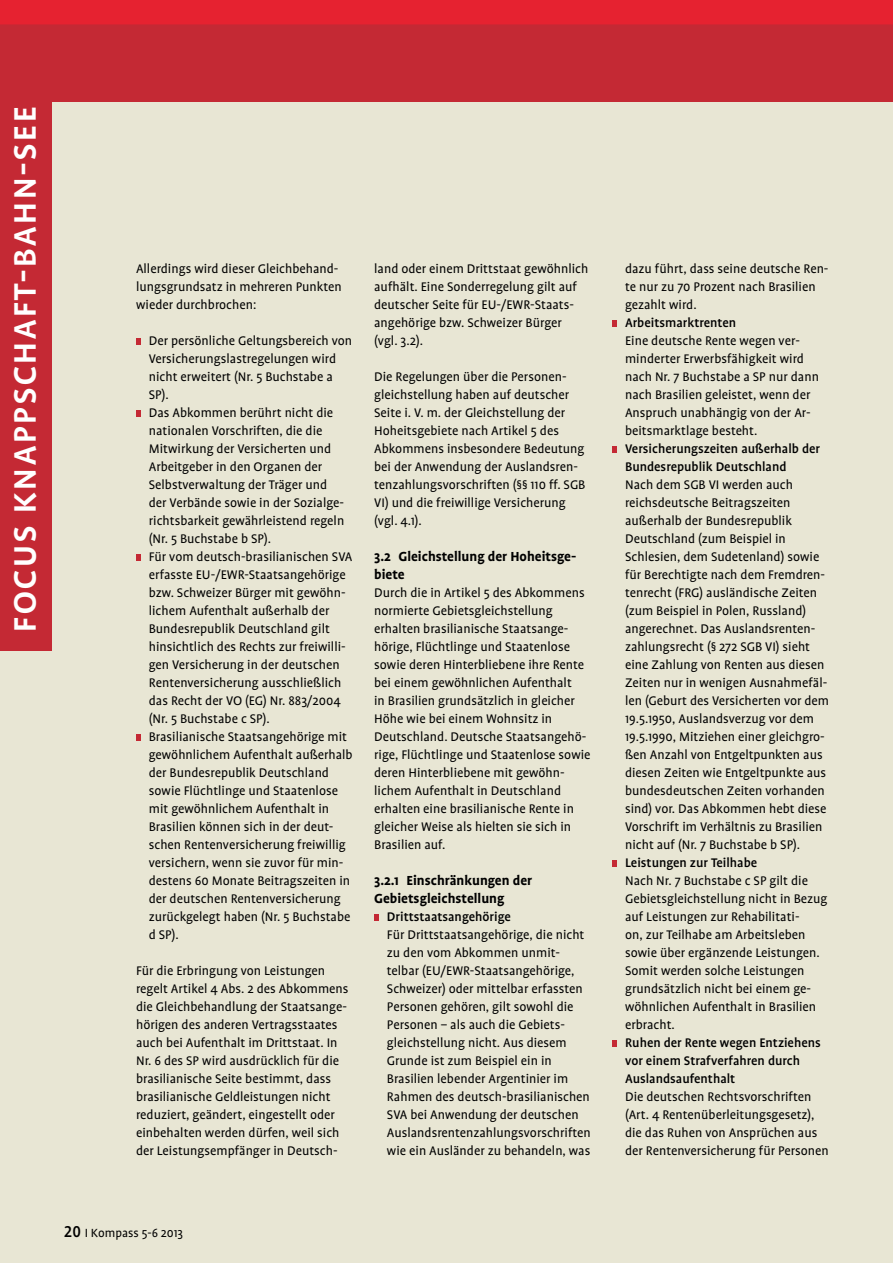
<style>
.page{position:relative;width:893px;height:1263px;background:#e8e6d4}
.page>*{position:absolute;margin:0;border:0;box-sizing:border-box;transform-origin:0 0}
.t1{font:500 42px "Profile SC";letter-spacing:.025em;color:#fff}
.t2{font:700 15px/18px "Profile";color:#000}
.t3{font:14.25px/18px "Profile";color:#000}
.t4{font:500 14.25px/18px "Profile";color:#000}
.t5{font:13.5px "Profile";color:#000}
.s1{font-family:"Profile NO";font-weight:500;font-size:18px}
</style>
<div class="page">
<div style="left:0;top:0;width:893px;height:102px;background:#c42934"></div>
<div style="left:0;top:0;width:893px;height:24px;background:#e62230"></div>
<svg style="left:136px;top:338px;width:4px;height:7px"></svg>
<svg style="left:136px;top:410px;width:4px;height:7px"></svg>
<svg style="left:136px;top:554px;width:4px;height:7px"></svg>
<svg style="left:136px;top:734px;width:4px;height:7px"></svg>
<svg style="left:374px;top:914px;width:4px;height:7px"></svg>
<svg style="left:612px;top:320px;width:5px;height:7px"></svg>
<svg style="left:612px;top:446px;width:5px;height:7px"></svg>
<svg style="left:612px;top:860px;width:5px;height:7px"></svg>
<svg style="left:612px;top:1040px;width:5px;height:7px"></svg>
<div style="left:0;top:89px;width:51px;height:562px;background:#c42934"></div>
<h1 class="t1" style="left:1px;top:633px;width:528px;rotate:-90deg">focus knappschaft-bahn-see</h1>
<p class="t3" style="left:136px;top:260px;width:207px">Allerdings wird dieser Gleichbehand&shy;lungsgrundsatz in mehreren Punkten wieder durchbrochen:</p>
<p class="t3" style="left:149px;top:332px;width:205px">Der persönliche Geltungsbereich von<br>Versicherungslastregelungen wird nicht erweitert (Nr. 5 Buchstabe a<br>SP).<br>Das Abkommen berührt nicht die nationalen Vorschriften, die die<br>Mitwirkung der Versicherten und<br>Arbeitgeber in den Organen der<br>Selbstverwaltung der Träger und<br>der Verbände sowie in der Sozialge&shy;richtsbarkeit gewährleistend regeln (Nr. 5 Buchstabe b SP).<br>Für vom deutsch-brasilianischen SVA erfasste EU-/EWR-Staatsangehörige bzw. Schweizer Bürger mit gewöhn&shy;lichem Aufenthalt außerhalb der<br>Bundesrepublik Deutschland gilt hinsichtlich des Rechts zur freiwilli&shy;gen Versicherung in der deutschen<br>Rentenversicherung ausschließlich das Recht der VO (EG) Nr. 883/2004 (Nr. 5 Buchstabe c SP).<br>Brasilianische Staatsangehörige mit gewöhnlichem Aufenthalt außerhalb der Bundesrepublik Deutschland sowie Flüchtlinge und Staatenlose mit gewöhnlichem Aufenthalt in<br>Brasilien können sich in der deut&shy;schen Rentenversicherung freiwillig versichern, wenn sie zuvor für min&shy;destens 60 Monate Beitragszeiten in der deutschen Rentenversicherung zurückgelegt haben (Nr. 5 Buchstabe d SP).</p>
<p class="t3" style="left:136px;top:962px;width:214px">Für die Erbringung von Leistungen regelt Artikel 4 Abs. 2 des Abkommens die Gleichbehandlung der Staatsange&shy;hörigen des anderen Vertragsstaates auch bei Aufenthalt im Drittstaat. In Nr. 6 des SP wird ausdrücklich für die brasilianische Seite bestimmt, dass brasilianische Geldleistungen nicht reduziert, geändert, eingestellt oder einbehalten werden dürfen, weil sich der Leistungsempfänger in Deutsch-</p>
<p class="t3" style="left:374px;top:260px;width:216px">land oder einem Drittstaat gewöhnlich aufhält. Eine Sonderregelung gilt auf deutscher Seite für EU-/EWR-Staats&shy;angehörige bzw. Schweizer Bürger (vgl. 3.2).</p>
<p class="t3" style="left:374px;top:368px;width:213px">Die Regelungen über die Personen&shy;gleichstellung haben auf deutscher Seite i. V. m. der Gleichstellung der Hoheitsgebiete nach Artikel 5 des Abkommens insbesondere Bedeutung bei der Anwendung der Auslandsren&shy;tenzahlungsvorschriften (§§ 110 ff. SGB VI) und die freiwillige Versicherung (vgl. 4.1).</p>
<p class="t2" style="left:374px;top:547px;width:204px">3.2 Gleichstellung der Hoheitsge&shy;biete</p>
<p class="t3" style="left:374px;top:584px;width:218px">Durch die in Artikel 5 des Abkommens normierte Gebietsgleichstellung erhalten brasilianische Staatsange&shy;hörige, Flüchtlinge und Staatenlose sowie deren Hinterbliebene ihre Rente bei einem gewöhnlichen Aufenthalt<br>in Brasilien grundsätzlich in gleicher Höhe wie bei einem Wohnsitz in Deutschland. Deutsche Staatsangehö&shy;rige, Flüchtlinge und Staatenlose sowie deren Hinterbliebene mit gewöhn&shy;lichem Aufenthalt in Deutschland erhalten eine brasilianische Rente in gleicher Weise als hielten sie sich in Brasilien auf.</p>
<p class="t2" style="left:374px;top:871px;width:159px">3.2.1 Einschränkungen der<br>Gebietsgleichstellung</p>
<p class="t4" style="left:387px;top:908px;width:125px">Drittstaatsangehörige</p>
<p class="t3" style="left:387px;top:926px;width:205px">Für Drittstaatsangehörige, die nicht zu den vom Abkommen unmit&shy;telbar (EU/EWR-Staatsangehörige, Schweizer) oder mittelbar erfassten Personen gehören, gilt sowohl die Personen – als auch die Gebiets&shy;gleichstellung nicht. Aus diesem Grunde ist zum Beispiel ein in Brasilien lebender Argentinier im Rahmen des deutsch-brasilianischen SVA bei Anwendung der deutschen Auslandsrentenzahlungsvorschriften wie ein Ausländer zu behandeln, was</p>
<p class="t5" style="left:64px;top:1225px;width:121px"><span class="s1">20</span> I Kompass 5-6 2013</p>
<p class="t3" style="left:625px;top:260px;width:205px">dazu führt, dass seine deutsche Ren&shy;te nur zu 70 Prozent nach Brasilien gezahlt wird.</p>
<p class="t4" style="left:625px;top:314px;width:113px">Arbeitsmarktrenten</p>
<p class="t3" style="left:625px;top:332px;width:195px">Eine deutsche Rente wegen ver&shy;minderter Erwerbsfähigkeit wird nach Nr. 7 Buchstabe a SP nur dann nach Brasilien geleistet, wenn der<br>Anspruch unabhängig von der Ar&shy;beitsmarktlage besteht.</p>
<p class="t4" style="left:625px;top:440px;width:196px">Versicherungszeiten außerhalb der<br>Bundesrepublik Deutschland</p>
<p class="t3" style="left:625px;top:476px;width:206px">Nach dem SGB VI werden auch reichsdeutsche Beitragszeiten außerhalb der Bundesrepublik Deutschland (zum Beispiel in Schlesien, dem Sudetenland) sowie für Berechtigte nach dem Fremdren&shy;tenrecht (FRG) ausländische Zeiten (zum Beispiel in Polen, Russland) angerechnet. Das Auslandsrenten&shy;zahlungsrecht (§ 272 SGB VI) sieht eine Zahlung von Renten aus diesen Zeiten nur in wenigen Ausnahmefäl&shy;len (Geburt des Versicherten vor dem 19.5.1950, Auslandsverzug vor dem 19.5.1990, Mitziehen einer gleichgro&shy;ßen Anzahl von Entgeltpunkten aus diesen Zeiten wie Entgeltpunkte aus bundesdeutschen Zeiten vorhanden sind) vor. Das Abkommen hebt diese Vorschrift im Verhältnis zu Brasilien nicht auf (Nr. 7 Buchstabe b SP).</p>
<p class="t4" style="left:625px;top:854px;width:134px">Leistungen zur Teilhabe</p>
<p class="t3" style="left:625px;top:872px;width:204px">Nach Nr. 7 Buchstabe c SP gilt die<br>Gebietsgleichstellung nicht in Bezug auf Leistungen zur Rehabilitati-<br>on, zur Teilhabe am Arbeitsleben sowie über ergänzende Leistungen.<br>Somit werden solche Leistungen grundsätzlich nicht bei einem ge&shy;wöhnlichen Aufenthalt in Brasilien erbracht.</p>
<p class="t4" style="left:625px;top:1034px;width:197px">Ruhen der Rente wegen Entziehens vor einem Strafverfahren durch<br>Auslandsaufenthalt</p>
<p class="t3" style="left:625px;top:1088px;width:205px">Die deutschen Rechtsvorschriften (Art. 4 Rentenüberleitungsgesetz), die das Ruhen von Ansprüchen aus der Rentenversicherung für Personen</p>
</div>
